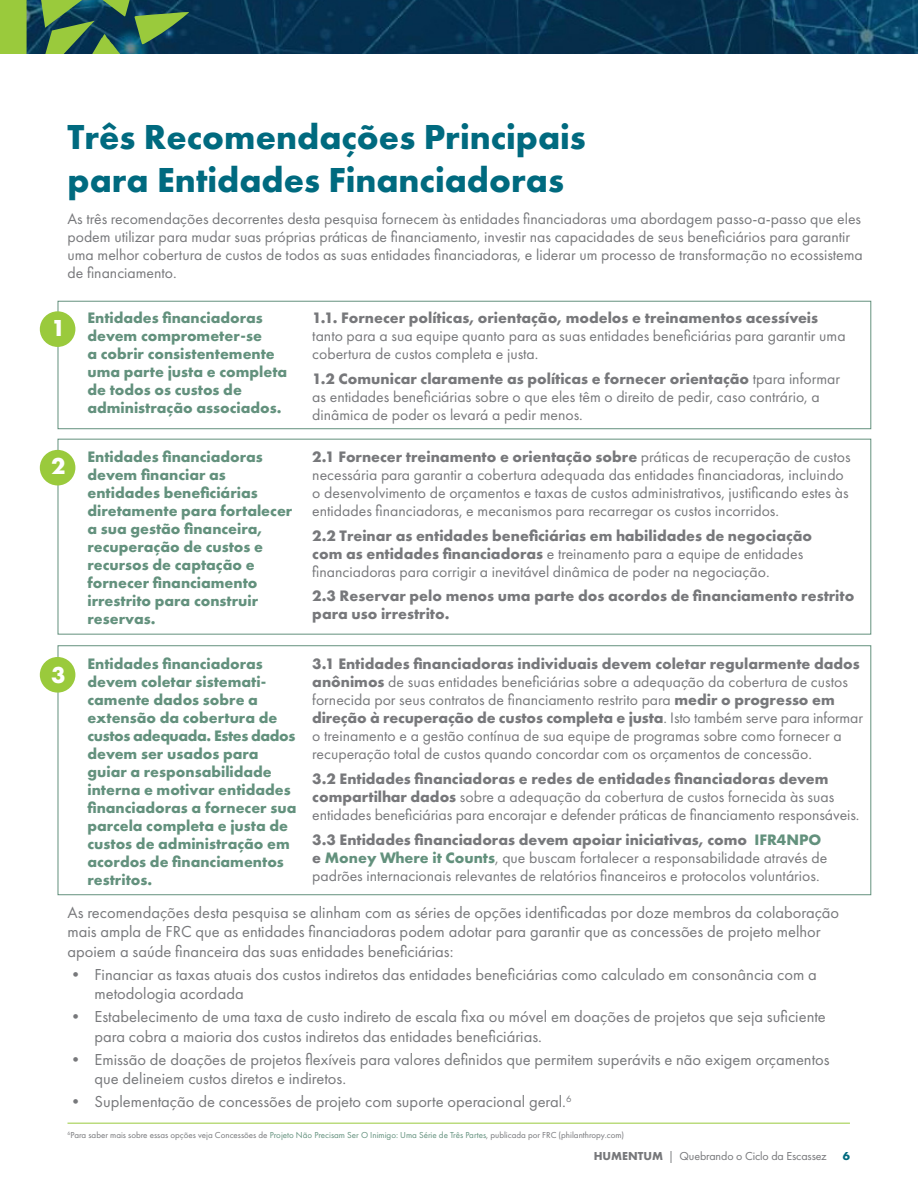
<style>
.page{position:relative;width:918px;height:1188px;background:#fff}
.page>*{position:absolute;margin:0;border:0;box-sizing:border-box;transform-origin:0 0}
.t1{font:700 36px/43.2px "Futura PT";color:#006a7f}
.t2{font:700 24px "Futura PT";color:#fff}
.Body_copy{font:16.5px/19.5px "Futura PT";color:#77787b}
.t3{font:15.75px/18px "Futura PT";color:#77787b}
.Subhead_dark_blue_bo{font:700 15.75px/18px "Futura PT";color:#63917d}
.t4{font:700 15.75px/18px "Futura PT";color:#77787b}
.t5{font:12px "Futura PT";letter-spacing:-.01em;color:#77787b}
.t6{font:700 12px "Futura PT";color:#006a7f}
.Footnotes{font:9px "Futura PT";color:#77787b}
.s1{font-weight:700}
.s2{font-weight:700;color:#63917d}
.s3{color:#63917d}
</style>
<div class="page">
<img style="left:27px;top:0;width:891px;height:54px">
<svg style="left:0;top:0;width:27px;height:54px"></svg>
<svg style="left:34px;top:0;width:155px;height:54px;background:#38694f"></svg>
<hr style="left:68px;top:1123px;width:782px;height:1px;background:#9aca3c">
<div style="left:58px;top:301px;width:813px;height:128px;border:1px solid #63917d"></div>
<div style="left:58px;top:439px;width:813px;height:196px;border:1px solid #63917d"></div>
<div style="left:58px;top:645px;width:813px;height:250px;border:1px solid #63917d"></div>
<div style="left:40px;top:311px;width:35px;height:36px;background:#9aca3c;border-radius:50%"></div>
<div style="left:40px;top:450px;width:35px;height:35px;background:#9aca3c;border-radius:50%"></div>
<div style="left:40px;top:657px;width:35px;height:36px;background:#9aca3c;border-radius:50%"></div>
<p class="t1" style="left:68px;top:114px;width:520px">Três Recomendações Principais para Entidades Financiadoras</p>
<p class="t3" style="left:68px;top:209px;width:797px">As três recomendações decorrentes desta pesquisa fornecem às entidades financiadoras uma abordagem passo-a-passo que eles podem utilizar para mudar suas próprias práticas de financiamento, investir nas capacidades de seus beneficiários para garantir uma melhor cobertura de custos de todos as suas entidades financiadoras, e liderar um processo de transformação no ecossistema de financiamento.</p>
<p class="Subhead_dark_blue_bo" style="left:87px;top:309px;width:201px">Entidades financiadoras devem comprometer-se<br>a cobrir consistentemente uma parte justa e completa de todos os custos de administração associados.</p>
<p class="Subhead_dark_blue_bo" style="left:87px;top:447px;width:206px">Entidades financiadoras devem financiar as entidades beneficiárias diretamente para fortalecer a sua gestão financeira, recuperação de custos e recursos de captação e fornecer financiamento irrestrito para construir reservas.</p>
<p class="Subhead_dark_blue_bo" style="left:87px;top:654px;width:210px">Entidades financiadoras devem coletar sistemati&shy;camente dados sobre a extensão da cobertura de custos adequada. Estes dados devem ser usados para guiar a responsabilidade interna e motivar entidades financiadoras a fornecer sua parcela completa e justa de custos de administração em acordos de financiamentos restritos.</p>
<p class="t3" style="left:312px;top:309px;width:535px"><span class="s1">1.1. Fornecer políticas, orientação, modelos e treinamentos acessíveis </span>tanto para a sua equipe quanto para as suas entidades beneficiárias para garantir uma cobertura de custos completa e justa.</p>
<p class="t3" style="left:312px;top:370px;width:529px"><span class="s1">1.2 Comunicar claramente as políticas e fornecer orientação</span> tpara informar as entidades beneficiárias sobre o que eles têm o direito de pedir, caso contrário, a dinâmica de poder os levará a pedir menos.</p>
<p class="t3" style="left:312px;top:448px;width:540px"><span class="s1">2.1 Fornecer treinamento e orientação sobre</span> práticas de recuperação de custos necessária para garantir a cobertura adequada das entidades financiadoras, incluindo o desenvolvimento de orçamentos e taxas de custos administrativos, justificando estes às entidades financiadoras, e mecanismos para recarregar os custos incorridos.</p>
<p class="t3" style="left:312px;top:526px;width:501px"><span class="s1">2.2 Treinar as entidades beneficiárias em habilidades de negociação com as entidades financiadoras</span> e treinamento para a equipe de entidades financiadoras para corrigir a inevitável dinâmica de poder na negociação.</p>
<p class="t4" style="left:312px;top:587px;width:544px">2.3 Reservar pelo menos uma parte dos acordos de financiamento restrito para uso irrestrito.</p>
<p class="t3" style="left:312px;top:655px;width:552px"><span class="s1">3.1 Entidades financiadoras individuais devem coletar regularmente dados anônimos</span> de suas entidades beneficiárias sobre a adequação da cobertura de custos fornecida por seus contratos de financiamento restrito para <span class="s1">medir o progresso em direção à recuperação de custos completa e justa</span>. Isto também serve para informar o treinamento e a gestão contínua de sua equipe de programas sobre como fornecer a recuperação total de custos quando concordar com os orçamentos de concessão.</p>
<p class="t3" style="left:312px;top:769px;width:549px"><span class="s1">3.2 Entidades financiadoras e redes de entidades financiadoras devem compartilhar dados</span> sobre a adequação da cobertura de custos fornecida às suas entidades beneficiárias para encorajar e defender práticas de financiamento responsáveis.</p>
<p class="t3" style="left:312px;top:830px;width:516px"><span class="s1">3.3 Entidades financiadoras devem apoiar iniciativas, como</span> <span class="s2">IFR4NPO </span><span class="s1">e</span> <span class="s2">Money Where it Counts</span>, que buscam fortalecer a responsabilidade através de padrões internacionais relevantes de relatórios financeiros e protocolos voluntários.</p>
<p class="Body_copy" style="left:68px;top:902px;width:773px">As recomendações desta pesquisa se alinham com as séries de opções identificadas por doze membros da colaboração mais ampla de FRC que as entidades financiadoras podem adotar para garantir que as concessões de projeto melhor apoiem a saúde financeira das suas entidades beneficiárias:</p>
<p class="Body_copy" style="left:95px;top:964px;width:724px;text-indent:-27px">• Financiar as taxas atuais dos custos indiretos das entidades beneficiárias como calculado em consonância com a metodologia acordada</p>
<p class="Body_copy" style="left:95px;top:1007px;width:733px;text-indent:-27px">• Estabelecimento de uma taxa de custo indireto de escala fixa ou móvel em doações de projetos que seja suficiente para cobra a maioria dos custos indiretos das entidades beneficiárias.</p>
<p class="Body_copy" style="left:95px;top:1049px;width:737px;text-indent:-27px">• Emissão de doações de projetos flexíveis para valores definidos que permitem superávits e não exigem orçamentos que delineiem custos diretos e indiretos.</p>
<p class="Body_copy" style="left:68px;top:1092px;width:505px">• Suplementação de concessões de projeto com suporte operacional geral.<sup>6</sup></p>
<p class="Footnotes" style="left:68px;top:1130px;width:558px"><sup>6</sup>Para saber mais sobre essas opções veja Concessões de <span class="s3">Projeto Não Precisam Ser O Inimigo: Uma Série de Três Partes</span>, publicada por FRC (philanthropy.com)</p>
<p class="t2" style="left:51px;top:312px;width:16px">1</p>
<p class="t2" style="left:51px;top:451px;width:16px">2</p>
<p class="t2" style="left:51px;top:659px;width:16px">3</p>
<p class="t5" style="left:594px;top:1149px;width:235px"><span class="s1">HUMENTUM</span> | Quebrando o Ciclo da Escassez</p>
<p class="t6" style="left:843px;top:1149px;width:9px">6</p>
</div>
